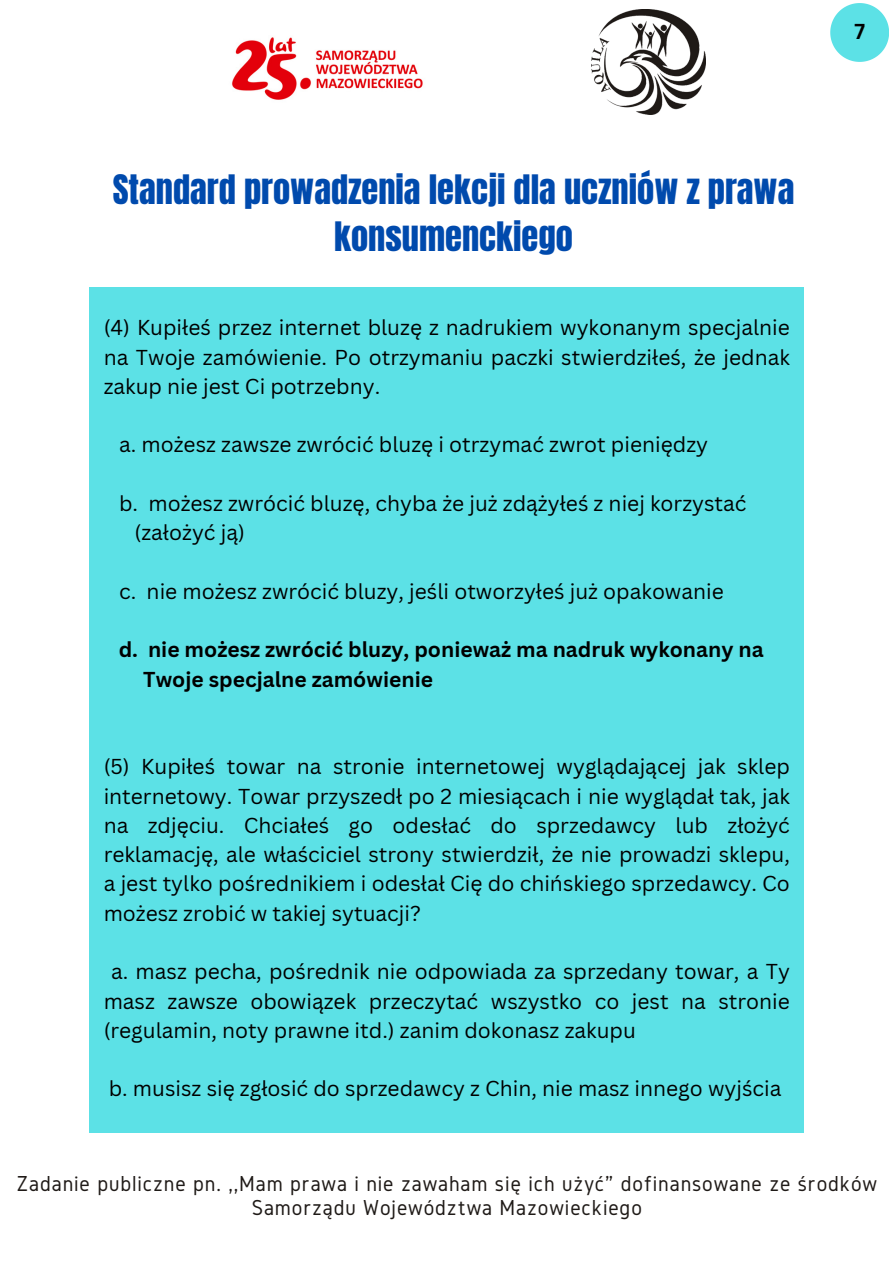
<style>
.page{position:relative;width:894px;height:1264px;background:#fff}
.page>*{position:absolute;margin:0;border:0;box-sizing:border-box;transform-origin:0 0}
.t1{font:34.5px/47.2px "Anton";color:#004aad;text-align:center}
.t2{font:22.5px/23.7px "Gidole";letter-spacing:.04em;color:#1f1a17;text-align:center}
.t3{font:21px/29.2px "Canva Sans";color:#000;text-align:justify}
.t4{font:700 21px/29.2px "Canva Sans";color:#000}
</style>
<div class="page">
<img style="left:231px;top:37px;width:192px;height:63px">
<img style="left:591px;top:9px;width:114px;height:105px">
<div style="left:89px;top:287px;width:715px;height:845px;background:#5ce1e6"></div>
<svg style="left:830px;top:3px;width:58px;height:59px"></svg>
<p class="t1" style="left:113px;top:166px;width:683px">Standard prowadzenia lekcji dla uczniów z prawa konsumenckiego</p>
<p class="t3" style="left:104px;top:312px;width:687px">(4) Kupiłeś przez internet bluzę z nadrukiem wykonanym specjalnie na Twoje zamówienie. Po otrzymaniu paczki stwierdziłeś, że jednak zakup nie jest Ci potrzebny.</p>
<p class="t3" style="left:119px;top:429px;width:590px">a. możesz zawsze zwrócić bluzę i otrzymać zwrot pieniędzy</p>
<p class="t3" style="left:119px;top:488px;width:628px">b. możesz zwrócić bluzę, chyba że już zdążyłeś z niej korzystać</p>
<p class="t3" style="left:134px;top:517px;width:112px">(założyć ją)</p>
<p class="t3" style="left:119px;top:576px;width:606px">c. nie możesz zwrócić bluzy, jeśli otworzyłeś już opakowanie</p>
<h2 class="t4" style="left:143px;top:634px;width:621px;text-indent:-25px">d. nie możesz zwrócić bluzy, ponieważ ma nadruk wykonany na<br>Twoje specjalne zamówienie</h2>
<p class="t3" style="left:104px;top:751px;width:687px">(5) Kupiłeś towar na stronie internetowej wyglądającej jak sklep internetowy. Towar przyszedł po 2 miesiącach i nie wyglądał tak, jak na zdjęciu. Chciałeś go odesłać do sprzedawcy lub złożyć reklamację, ale właściciel strony stwierdził, że nie prowadzi sklepu, a jest tylko pośrednikiem i odesłał Cię do chińskiego sprzedawcy. Co możesz zrobić w takiej sytuacji?</p>
<p class="t3" style="left:104px;top:956px;width:687px;text-indent:7px">a. masz pecha, pośrednik nie odpowiada za sprzedany towar, a Ty masz zawsze obowiązek przeczytać wszystko co jest na stronie (regulamin, noty prawne itd.) zanim dokonasz zakupu</p>
<p class="t3" style="left:109px;top:1073px;width:674px">b. musisz się zgłosić do sprzedawcy z Chin, nie masz innego wyjścia</p>
<h1 class="t4" style="left:854px;top:16px;width:12px">7</h1>
<p class="t2" style="left:16px;top:1171px;width:861px">Zadanie publiczne pn. ,,Mam prawa i nie zawaham się ich użyć” dofinansowane ze środków<br>Samorządu Województwa Mazowieckiego</p>
</div>
